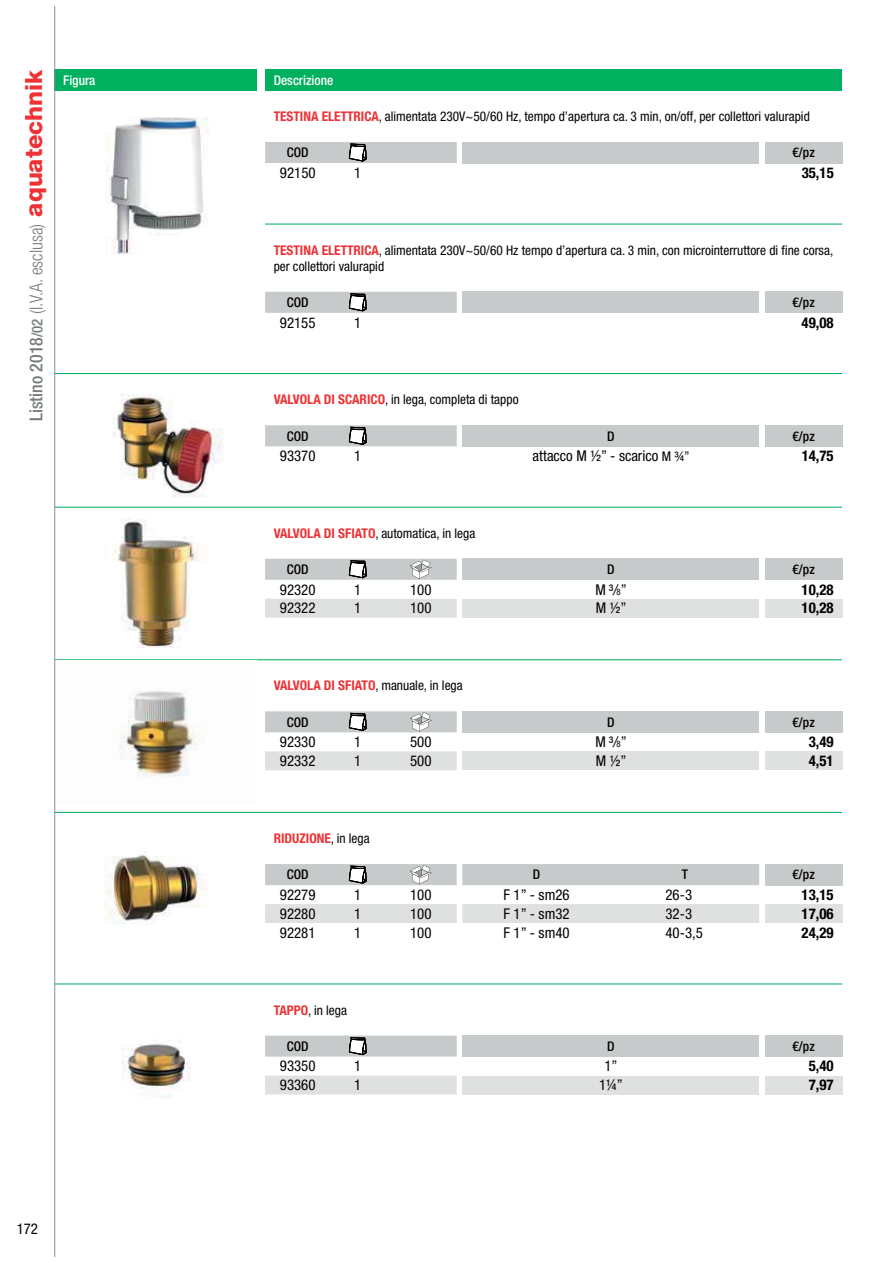
<style>
.page{position:relative;width:893px;height:1263px;background:#fff}
.page>*{position:absolute;margin:0;border:0;box-sizing:border-box;transform-origin:0 0}
.t1{font:800 23.7px "Helvetica Neue LT Std";color:#ee3235}
.t2{font:300 condensed 17.85px "Helvetica Neue LT Std";color:#767c7f}
.t3{font:condensed 14.85px/18.9px "Helvetica Neue LT Std";color:#040000}
.t4{font:700 condensed 14.85px/18.9px "Helvetica Neue LT Std";color:#040000}
.t5{font:condensed 13.35px/16px "Helvetica Neue LT Std";color:#040000}
.t6{font:500 condensed 13.35px "Helvetica Neue LT Std";color:#040000}
.t7{font:700 condensed 13.35px "Helvetica Neue LT Std";color:#ee3235}
.t8{font:500 condensed 13.35px "Helvetica Neue LT Std";color:#fff}
.s1{font-weight:500}
.s2{font-weight:500;font-size:14.85px}
.s3{font-weight:700;color:#ee3235}
.s4{font-size:13.35px}
.s5{font-style:italic}
.s6{font-size:8.85px}
.s7{font-weight:400;color:#040000}
</style>
<div class="page">
<img style="left:55px;top:512px;width:144px;height:145px">
<div style="left:462px;top:142px;width:297px;height:21px;background:#c7cacb"></div>
<div style="left:765px;top:142px;width:77px;height:21px;background:#c7cacb"></div>
<div style="left:462px;top:292px;width:297px;height:21px;background:#c7cacb"></div>
<div style="left:765px;top:292px;width:77px;height:21px;background:#c7cacb"></div>
<div style="left:462px;top:425px;width:297px;height:21px;background:#c7cacb"></div>
<div style="left:765px;top:425px;width:77px;height:21px;background:#c7cacb"></div>
<div style="left:265px;top:599px;width:192px;height:19px;background:#dfe1e1"></div>
<div style="left:462px;top:559px;width:297px;height:21px;background:#c7cacb"></div>
<div style="left:462px;top:599px;width:297px;height:19px;background:#dfe1e1"></div>
<div style="left:765px;top:559px;width:77px;height:21px;background:#c7cacb"></div>
<div style="left:765px;top:599px;width:77px;height:19px;background:#dfe1e1"></div>
<div style="left:265px;top:751px;width:192px;height:19px;background:#dfe1e1"></div>
<div style="left:462px;top:711px;width:297px;height:21px;background:#c7cacb"></div>
<div style="left:462px;top:751px;width:297px;height:19px;background:#dfe1e1"></div>
<div style="left:765px;top:711px;width:77px;height:21px;background:#c7cacb"></div>
<div style="left:765px;top:751px;width:77px;height:19px;background:#dfe1e1"></div>
<div style="left:265px;top:904px;width:494px;height:19px;background:#dfe1e1"></div>
<div style="left:765px;top:864px;width:77px;height:21px;background:#c7cacb"></div>
<div style="left:765px;top:904px;width:77px;height:19px;background:#dfe1e1"></div>
<div style="left:265px;top:1076px;width:192px;height:19px;background:#dfe1e1"></div>
<div style="left:462px;top:1036px;width:297px;height:21px;background:#c7cacb"></div>
<div style="left:462px;top:1076px;width:297px;height:19px;background:#dfe1e1"></div>
<div style="left:765px;top:1036px;width:77px;height:21px;background:#c7cacb"></div>
<div style="left:765px;top:1076px;width:77px;height:19px;background:#dfe1e1"></div>
<div style="left:55px;top:69px;width:202px;height:21px;background:#00b05e"></div>
<div style="left:265px;top:69px;width:577px;height:21px;background:#00b05e"></div>
<hr style="left:265px;top:224px;width:577px;height:1px;background:#00b05e">
<hr style="left:55px;top:373px;width:787px;height:1px;background:#00b05e">
<hr style="left:55px;top:507px;width:787px;height:1px;background:#00b05e">
<hr style="left:55px;top:659px;width:787px;height:1px;background:#00b05e">
<hr style="left:55px;top:812px;width:787px;height:1px;background:#00b05e">
<hr style="left:55px;top:983px;width:787px;height:2px;background:#00b05e">
<img style="left:55px;top:379px;width:169px;height:125px">
<img style="left:106px;top:117px;width:103px;height:138px">
<img style="left:55px;top:824px;width:152px;height:118px">
<img style="left:55px;top:998px;width:135px;height:118px">
<img style="left:55px;top:660px;width:142px;height:145px">
<svg style="left:265px;top:142px;width:192px;height:21px;background:#c2c5c6"></svg>
<svg style="left:265px;top:292px;width:192px;height:21px;background:#c2c5c6"></svg>
<svg style="left:265px;top:425px;width:192px;height:21px;background:#c3c6c7"></svg>
<svg style="left:265px;top:559px;width:192px;height:21px;background:#c3c5c6"></svg>
<svg style="left:265px;top:711px;width:192px;height:21px;background:#c3c6c7"></svg>
<div style="left:265px;top:864px;width:494px;height:21px;background:#c7cacb"></div>
<svg style="left:265px;top:1036px;width:192px;height:21px;background:#c3c6c7"></svg>
<hr style="left:54px;top:6px;width:1px;height:1251px;background:#888e91">
<h1 class="t1" style="left:20px;top:217px;width:149px;rotate:-90deg">aquatechnik</h1>
<h2 class="t2" style="left:26px;top:421px;width:199px;rotate:-90deg"><span class="s1">Listino 2018</span><span class="s2">/02</span> (I.V.A. esclusa)</h2>
<p class="t8" style="left:63px;top:75px;width:34px">Figura</p>
<p class="t8" style="left:274px;top:75px;width:61px">Descrizione</p>
<p class="t5" style="left:274px;top:109px;width:538px"><span class="s3">TESTINA ELETTRICA</span>, alimentata 230V~50/60 Hz, tempo d’apertura ca. 3 min, on/off, per collettori valurapid</p>
<p class="t6" style="left:287px;top:148px;width:23px">COD</p>
<p class="t3" style="left:280px;top:164px;width:37px">92150</p>
<p class="t3" style="left:354px;top:164px;width:9px">1</p>
<p class="t6" style="left:792px;top:148px;width:24px">€/pz</p>
<p class="t4" style="left:802px;top:164px;width:34px">35,15</p>
<p class="t5" style="left:274px;top:243px;width:561px"><span class="s3">TESTINA ELETTRICA</span>, alimentata 230V~50/60 Hz tempo d’apertura ca. 3 min, con microinterruttore di fine corsa, per collettori valurapid</p>
<p class="t6" style="left:287px;top:298px;width:23px">COD</p>
<p class="t3" style="left:280px;top:314px;width:37px">92155</p>
<p class="t3" style="left:354px;top:314px;width:9px">1</p>
<p class="t5" style="left:274px;top:392px;width:246px"><span class="s3">VALVOLA DI SCARICO</span>, in lega, completa di tappo</p>
<p class="t6" style="left:287px;top:431px;width:23px">COD</p>
<p class="t3" style="left:280px;top:448px;width:37px">93370</p>
<p class="t3" style="left:354px;top:448px;width:9px">1</p>
<p class="t6" style="left:607px;top:431px;width:9px">D</p>
<p class="t3" style="left:532px;top:448px;width:158px">attacco M ½” - scarico <span class="s4">M ¾”</span></p>
<p class="t6" style="left:792px;top:298px;width:24px">€/pz</p>
<p class="t4" style="left:802px;top:314px;width:34px">49,08</p>
<p class="t6" style="left:792px;top:431px;width:24px">€/pz</p>
<p class="t4" style="left:802px;top:448px;width:34px">14,75</p>
<p class="t5" style="left:274px;top:526px;width:203px"><span class="s3">VALVOLA DI SFIATO</span>, automatica, in lega</p>
<p class="t6" style="left:287px;top:564px;width:23px">COD</p>
<p class="t3" style="left:280px;top:581px;width:37px">92320</p>
<p class="t3" style="left:354px;top:581px;width:9px">1</p>
<p class="t3" style="left:410px;top:581px;width:23px">100</p>
<p class="t3" style="left:280px;top:600px;width:37px">92322</p>
<p class="t3" style="left:354px;top:600px;width:9px">1</p>
<p class="t3" style="left:410px;top:600px;width:23px">100</p>
<p class="t6" style="left:607px;top:564px;width:9px">D</p>
<p class="t3" style="left:595px;top:581px;width:33px">M ³<span class="s5">/</span><span class="s6">8</span>”<br>M ½”</p>
<p class="t6" style="left:792px;top:564px;width:24px">€/pz</p>
<p class="t4" style="left:802px;top:581px;width:34px">10,28<br>10,28</p>
<p class="t7" style="left:274px;top:681px;width:191px">VALVOLA DI SFIATO<span class="s7">, manuale, in lega</span></p>
<p class="t6" style="left:287px;top:717px;width:23px">COD</p>
<p class="t3" style="left:280px;top:734px;width:37px">92330</p>
<p class="t3" style="left:354px;top:734px;width:9px">1</p>
<p class="t3" style="left:410px;top:734px;width:23px">500</p>
<p class="t3" style="left:280px;top:753px;width:37px">92332</p>
<p class="t3" style="left:354px;top:753px;width:9px">1</p>
<p class="t3" style="left:410px;top:753px;width:23px">500</p>
<p class="t7" style="left:274px;top:833px;width:97px">RIDUZIONE<span class="s7">, in lega</span></p>
<p class="t6" style="left:287px;top:870px;width:23px">COD</p>
<p class="t3" style="left:280px;top:886px;width:37px">92279</p>
<p class="t3" style="left:354px;top:886px;width:9px">1</p>
<p class="t3" style="left:410px;top:886px;width:23px">100</p>
<p class="t3" style="left:280px;top:905px;width:37px">92280</p>
<p class="t3" style="left:354px;top:905px;width:9px">1</p>
<p class="t3" style="left:410px;top:905px;width:23px">100</p>
<p class="t3" style="left:280px;top:924px;width:37px">92281</p>
<p class="t3" style="left:354px;top:924px;width:9px">1</p>
<p class="t3" style="left:410px;top:924px;width:23px">100</p>
<p class="t5" style="left:274px;top:1003px;width:75px"><span class="s3">TAPPO</span>, in lega</p>
<p class="t6" style="left:287px;top:1041px;width:23px">COD</p>
<p class="t3" style="left:280px;top:1058px;width:37px">93350</p>
<p class="t3" style="left:354px;top:1058px;width:9px">1</p>
<p class="t3" style="left:280px;top:1077px;width:37px">93360</p>
<p class="t3" style="left:354px;top:1077px;width:9px">1</p>
<p class="t6" style="left:607px;top:717px;width:9px">D</p>
<p class="t3" style="left:595px;top:734px;width:33px">M ³<span class="s5">/</span><span class="s6">8</span>”<br>M ½”</p>
<p class="t6" style="left:533px;top:870px;width:9px">D</p>
<p class="t6" style="left:682px;top:870px;width:8px">T</p>
<p class="t3" style="left:503px;top:886px;width:68px">F 1” - sm26</p>
<p class="t3" style="left:665px;top:886px;width:28px">26-3</p>
<p class="t3" style="left:503px;top:905px;width:68px">F 1” - sm32</p>
<p class="t3" style="left:665px;top:905px;width:28px">32-3</p>
<p class="t3" style="left:503px;top:924px;width:68px">F 1” - sm40</p>
<p class="t3" style="left:665px;top:924px;width:39px">40-3,5</p>
<p class="t6" style="left:607px;top:1041px;width:9px">D</p>
<p class="t3" style="left:599px;top:1058px;width:25px;text-align:center">1”<br>1¼”</p>
<p class="t6" style="left:792px;top:717px;width:24px">€/pz</p>
<p class="t4" style="left:809px;top:734px;width:26px">3,49<br>4,51</p>
<p class="t6" style="left:792px;top:870px;width:24px">€/pz</p>
<p class="t4" style="left:802px;top:886px;width:34px;text-align:justify">13,15<br>17,06<br>24,29</p>
<p class="t6" style="left:792px;top:1041px;width:24px">€/pz</p>
<p class="t4" style="left:809px;top:1058px;width:26px">5,40<br>7,97</p>
<p class="t3" style="left:17px;top:1220px;width:23px">172</p>
</div>
